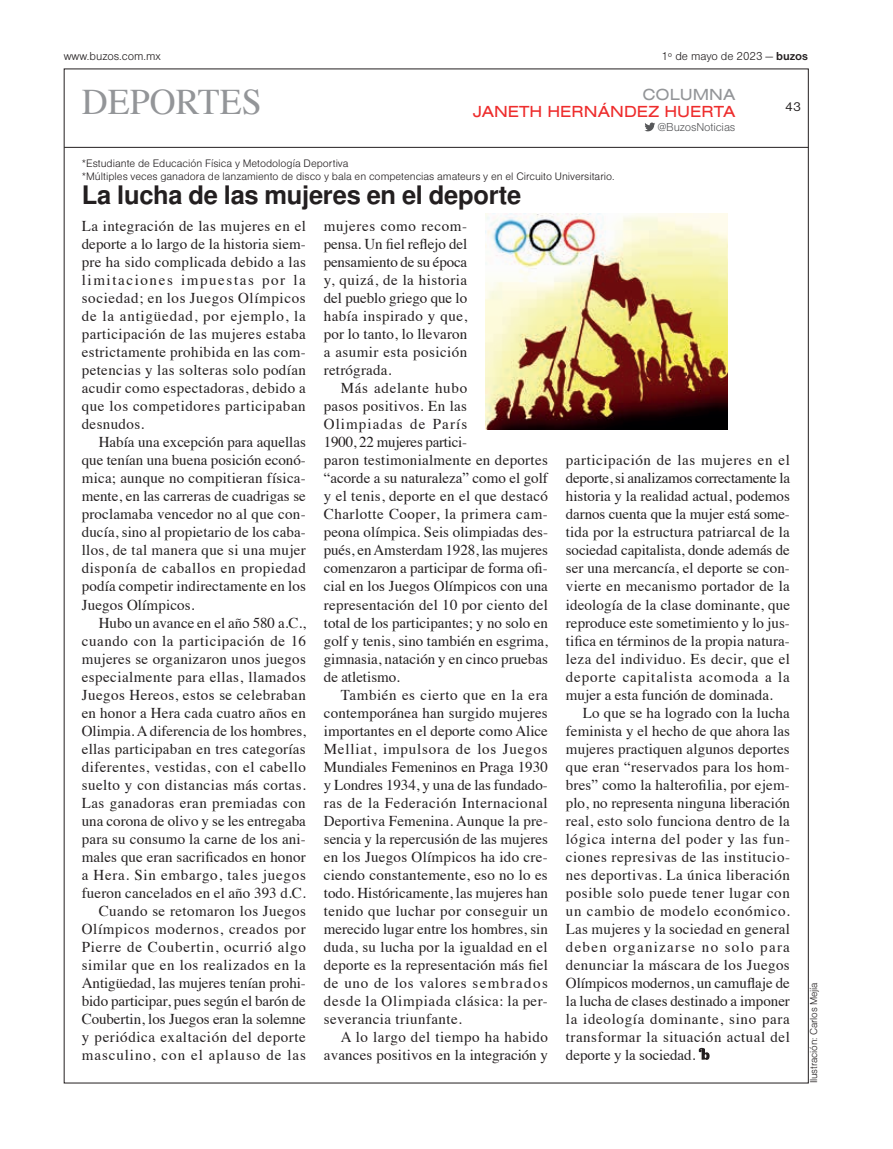
<style>
.page{position:relative;width:893px;height:1149px;background:#fff}
.page>*{position:absolute;margin:0;border:0;box-sizing:border-box;transform-origin:0 0}
.t1{font:36px "Times";color:#939598}
.t2{font:700 25.5px "Nimbus San L";letter-spacing:-.01em;color:#231f20}
.t3{font:16.5px "Nimbus San T Regu Exte";color:#ee2d2d}
.t4{font:16.5px "Nimbus San T Regu Exte";color:#939598}
.t5{font:15px/18px "Times";letter-spacing:.02em;color:#231f20;text-align:justify}
.t6{font:13.5px "Nimbus Sans DOT";color:#231f20}
.t7{font:12px "Nimbus Sans DOT Ligh";color:#231f20}
.t8{font:12px "Nimbus Sans DOT Ligh";letter-spacing:-.01em;color:#57585a}
.t9{font:11.25px/13.5px "Nimbus Sans DOT Ligh";color:#231f20}
.t10{font:10.5px "Nimbus Sans DOT Ligh";letter-spacing:-.01em;color:#231f20}
.s1{font-family:"Nimbus Sans DOT";font-weight:700}
</style>
<div class="page">
<hr style="left:64px;top:147px;width:744px;height:1px;background:#231f20">
<svg style="left:644px;top:122px;width:11px;height:9px"></svg>
<svg style="left:699px;top:1047px;width:11px;height:12px"></svg>
<img style="left:485px;top:213px;width:242px;height:216px">
<p class="t7" style="left:64px;top:50px;width:99px">www.buzos.com.mx</p>
<p class="t7" style="left:661px;top:50px;width:148px">1º de mayo de 2023 — <span class="s1">buzos</span></p>
<h1 class="t1" style="left:82px;top:68px;width:181px">DEPORTES</h1>
<p class="t4" style="left:642px;top:85px;width:94px">COLUMNA</p>
<p class="t3" style="left:473px;top:102px;width:264px">JANETH HERNÁNDEZ HUERTA</p>
<p class="t8" style="left:658px;top:121px;width:79px">@BuzosNoticias</p>
<p class="t9" style="left:82px;top:156px;width:534px">*Estudiante de Educación Física y Metodología Deportiva<br>*Múltiples veces ganadora de lanzamiento de disco y bala en competencias amateurs y en el Circuito Universitario.</p>
<h2 class="t2" style="left:82px;top:177px;width:441px">La lucha de las mujeres en el deporte</h2>
<p class="t5" style="left:82px;top:216px;width:226px">La integración de las mujeres en el deporte a lo largo de la historia siem&shy;pre ha sido complicada debido a las limitaciones impuestas por la sociedad; en los Juegos Olímpicos de la antigüedad, por ejemplo, la participación de las mujeres estaba estrictamente prohibida en las com&shy;petencias y las solteras solo podían acudir como espectadoras, debido a que los competidores participaban desnudos.</p>
<p class="t5" style="left:82px;top:432px;width:226px;text-indent:17px">Había una excepción para aquellas que tenían una buena posición econó&shy;mica; aunque no compitieran física&shy;mente, en las carreras de cuadrigas se proclamaba vencedor no al que con&shy;ducía, sino al propietario de los caba&shy;llos, de tal manera que si una mujer disponía de caballos en propiedad podía competir indirectamente en los Juegos Olímpicos.</p>
<p class="t5" style="left:82px;top:612px;width:226px;text-align:right">Hubo un avance en el año 580 a.C., cuando con la participación de 16 mujeres se organizaron unos juegos especialmente para ellas, llamados Juegos Hereos, estos se celebraban en honor a Hera cada cuatro años en Olimpia. A diferencia de los hombres, ellas participaban en tres categorías diferentes, vestidas, con el cabello suelto y con distancias más cortas.<br>Las ganadoras eran premiadas con una corona de olivo y se les entregaba para su consumo la carne de los ani&shy;males que eran sacrificados en honor a Hera. Sin embargo, tales juegos fueron cancelados en el año 393 d.C.<br>Cuando se retomaron los Juegos Olímpicos modernos, creados por Pierre de Coubertin, ocurrió algo similar que en los realizados en la Antigüedad, las mujeres tenían prohi&shy;bido participar, pues según el barón de Coubertin, los Juegos eran la solemne y periódica exaltación del deporte masculino, con el aplauso de las</p>
<p class="t6" style="left:785px;top:99px;width:17px">43</p>
<p class="t5" style="left:324px;top:216px;width:145px">mujeres como recom&shy;pensa. Un fiel reflejo del pensamiento de su época y, quizá, de la historia del pueblo griego que lo había inspirado y que, por lo tanto, lo llevaron a asumir esta posición retrógrada.</p>
<p class="t5" style="left:324px;top:378px;width:226px;text-align:left;text-indent:17px">Más adelante hubo<br>pasos positivos. En las<br>Olimpiadas de París<br>1900, 22 mujeres partici-<br>paron testimonialmente en deportes “acorde a su naturaleza” como el golf y el tenis, deporte en el que destacó<br>Charlotte Cooper, la primera cam&shy;peona olímpica. Seis olimpiadas des&shy;pués, en Amsterdam 1928, las mujeres comenzaron a participar de forma ofi&shy;cial en los Juegos Olímpicos con una representación del 10 por ciento del total de los participantes; y no solo en golf y tenis, sino también en esgrima, gimnasia, natación y en cinco pruebas de atletismo.</p>
<p class="t5" style="left:324px;top:684px;width:226px;text-indent:17px">También es cierto que en la era contemporánea han surgido mujeres importantes en el deporte como Alice Melliat, impulsora de los Juegos Mundiales Femeninos en Praga 1930 y Londres 1934, y una de las fundado&shy;ras de la Federación Internacional Deportiva Femenina. Aunque la pre&shy;sencia y la repercusión de las mujeres en los Juegos Olímpicos ha ido cre&shy;ciendo constantemente, eso no lo es todo. Históricamente, las mujeres han tenido que luchar por conseguir un merecido lugar entre los hombres, sin duda, su lucha por la igualdad en el deporte es la representación más fiel de uno de los valores sembrados desde la Olimpiada clásica: la per&shy;severancia triunfante.</p>
<p class="t5" style="left:324px;top:1026px;width:226px;text-align:right">A lo largo del tiempo ha habido avances positivos en la integración y</p>
<p class="t5" style="left:566px;top:450px;width:226px">participación de las mujeres en el deporte, si analizamos correctamente la historia y la realidad actual, podemos darnos cuenta que la mujer está some&shy;tida por la estructura patriarcal de la sociedad capitalista, donde además de ser una mercancía, el deporte se con&shy;vierte en mecanismo portador de la ideología de la clase dominante, que reproduce este sometimiento y lo jus&shy;tifica en términos de la propia natura&shy;leza del individuo. Es decir, que el deporte capitalista acomoda a la mujer a esta función de dominada.</p>
<p class="t5" style="left:566px;top:702px;width:226px;text-indent:17px">Lo que se ha logrado con la lucha feminista y el hecho de que ahora las mujeres practiquen algunos deportes que eran “reservados para los hom&shy;bres” como la halterofilia, por ejem&shy;plo, no representa ninguna liberación real, esto solo funciona dentro de la lógica interna del poder y las fun&shy;ciones represivas de las institucio&shy;nes deportivas. La única liberación posible solo puede tener lugar con un cambio de modelo económico.<br>Las mujeres y la sociedad en general deben organizarse no solo para denunciar la máscara de los Juegos Olímpicos modernos, un camuflaje de la lucha de clases destinado a imponer la ideología dominante, sino para transformar la situación actual del deporte y la sociedad.</p>
<p class="t10" style="left:808px;top:1082px;width:102px;rotate:-90deg">Ilustración: Carlos Mejía</p>
</div>
